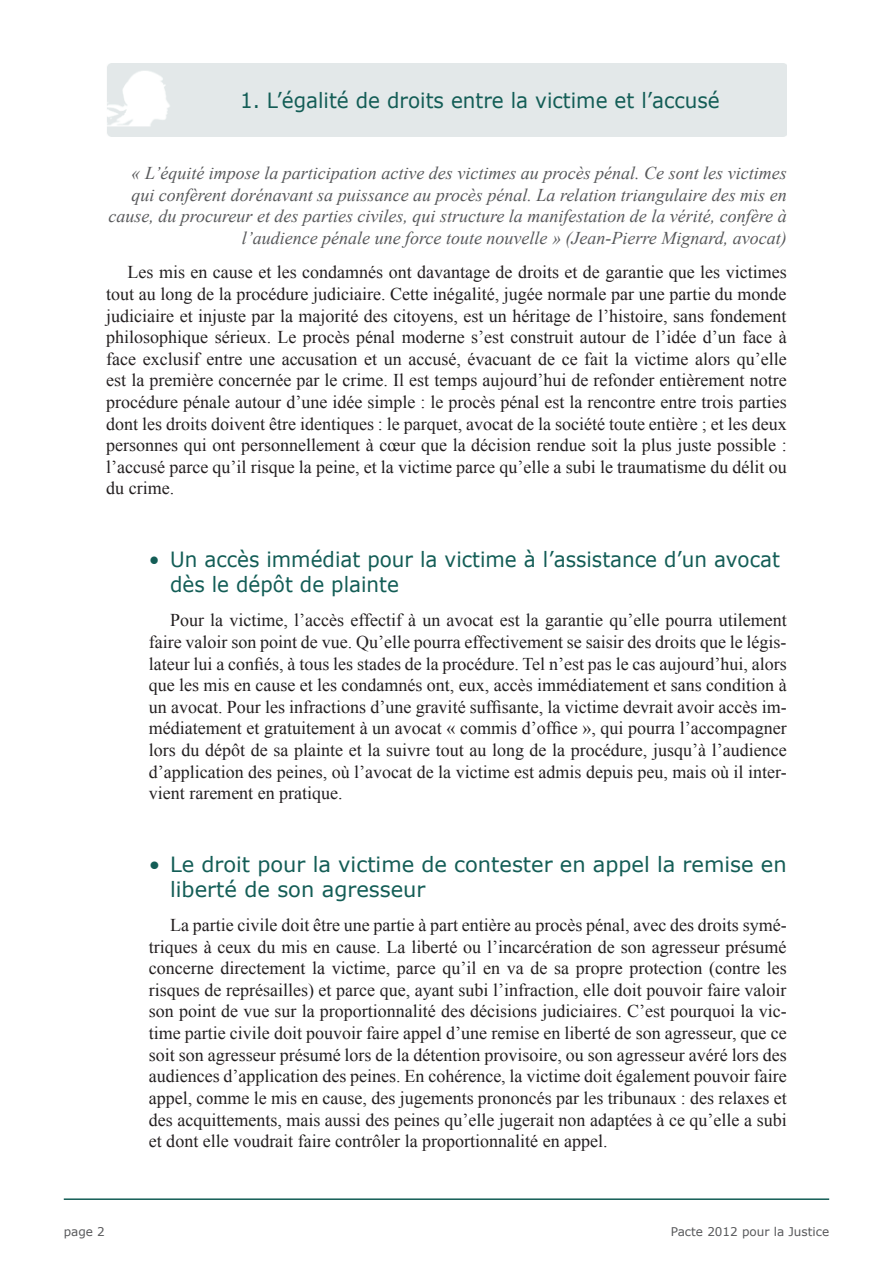
<style>
.page{position:relative;width:893px;height:1263px;background:#fff}
.page>*{position:absolute;margin:0;border:0;box-sizing:border-box;transform-origin:0 0}
.t1{font:21px/25.2px "Verdana";color:#135d56;scale:.95 1}
.t2{font:21px/25.2px "Verdana";color:#135d56}
.t3{font:18px/21.6px "Times New Roman";color:#231f20;text-align:justify}
.t4{font:italic 18px/21.6px "Times New Roman";color:#57585a;text-align:right}
.t5{font:12px "Verdana";color:#57585a}
</style>
<div class="page">
<hr style="left:64px;top:1198px;width:765px;height:2px;background:#135d56">
<p class="t1" style="left:240px;top:87px;width:507px">1. L’égalité de droits entre la victime et l’accusé</p>
<p class="t4" style="left:108px;top:162px;width:680px">« L’équité impose la participation active des victimes au procès pénal. Ce sont les victimes qui confèrent dorénavant sa puissance au procès pénal. La relation triangulaire des mis en cause, du procureur et des parties civiles, qui structure la manifestation de la vérité, confère à l’audience pénale une force toute nouvelle » (Jean-Pierre Mignard, avocat)</p>
<p class="t3" style="left:106px;top:261px;width:682px;text-indent:21px">Les mis en cause et les condamnés ont davantage de droits et de garantie que les victimes tout au long de la procédure judiciaire. Cette inégalité, jugée normale par une partie du monde judiciaire et injuste par la majorité des citoyens, est un héritage de l’histoire, sans fondement philosophique sérieux. Le procès pénal moderne s’est construit autour de l’idée d’un face à face exclusif entre une accusation et un accusé, évacuant de ce fait la victime alors qu’elle est la première concernée par le crime. Il est temps aujourd’hui de refonder entièrement notre procédure pénale autour d’une idée simple : le procès pénal est la rencontre entre trois parties dont les droits doivent être identiques : le parquet, avocat de la société toute entière ; et les deux personnes qui ont personnellement à cœur que la décision rendue soit la plus juste possible : l’accusé parce qu’il risque la peine, et la victime parce qu’elle a subi le traumatisme du délit ou du crime.</p>
<p class="t1" style="left:170px;top:546px;width:643px;text-indent:-21px">• Un accès immédiat pour la victime à l’assistance d’un avocat dès le dépôt de plainte</p>
<p class="t3" style="left:149px;top:609px;width:639px;text-indent:21px">Pour la victime, l’accès effectif à un avocat est la garantie qu’elle pourra utilement faire valoir son point de vue. Qu’elle pourra effectivement se saisir des droits que le légis&shy;lateur lui a confiés, à tous les stades de la procédure. Tel n’est pas le cas aujourd’hui, alors que les mis en cause et les condamnés ont, eux, accès immédiatement et sans condition à un avocat. Pour les infractions d’une gravité suffisante, la victime devrait avoir accès im&shy;médiatement et gratuitement à un avocat « commis d’office », qui pourra l’accompagner lors du dépôt de sa plainte et la suivre tout au long de la procédure, jusqu’à l’audience d’application des peines, où l’avocat de la victime est admis depuis peu, mais où il inter&shy;vient rarement en pratique.</p>
<p class="t2" style="left:170px;top:851px;width:618px;text-indent:-21px">• Le droit pour la victime de contester en appel la remise en liberté de son agresseur</p>
<p class="t3" style="left:149px;top:914px;width:639px;text-indent:21px">La partie civile doit être une partie à part entière au procès pénal, avec des droits symé&shy;triques à ceux du mis en cause. La liberté ou l’incarcération de son agresseur présumé concerne directement la victime, parce qu’il en va de sa propre protection (contre les risques de représailles) et parce que, ayant subi l’infraction, elle doit pouvoir faire valoir son point de vue sur la proportionnalité des décisions judiciaires. C’est pourquoi la vic&shy;time partie civile doit pouvoir faire appel d’une remise en liberté de son agresseur, que ce soit son agresseur présumé lors de la détention provisoire, ou son agresseur avéré lors des audiences d’application des peines. En cohérence, la victime doit également pouvoir faire appel, comme le mis en cause, des jugements prononcés par les tribunaux : des relaxes et des acquittements, mais aussi des peines qu’elle jugerait non adaptées à ce qu’elle a subi et dont elle voudrait faire contrôler la proportionnalité en appel.</p>
<p class="t5" style="left:64px;top:1223px;width:43px">page 2</p>
<p class="t5" style="left:671px;top:1223px;width:160px">Pacte 2012 pour la Justice</p>
</div>
